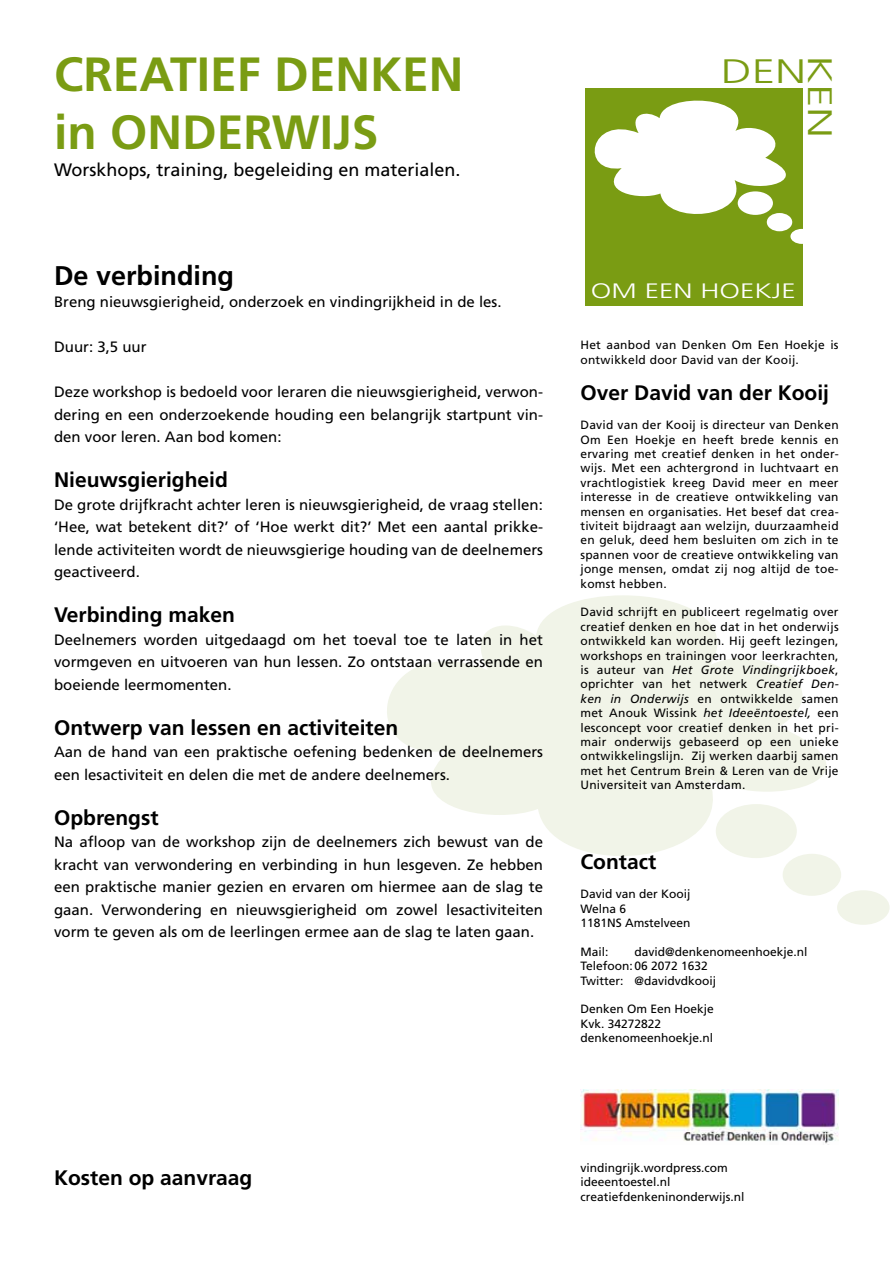
<style>
.page{position:relative;width:893px;height:1263px;background:#fff}
.page>*{position:absolute;margin:0;border:0;box-sizing:border-box;transform-origin:0 0}
.t1{font:700 48px/57.6px "Frutiger";color:#7a9c13}
.t2{font:300 33.9px "Frutiger";color:#7a9c13;scale:1.38 1}
.t3{font:700 27px "Frutiger";color:#000}
.t4{font:700 21px "Frutiger";color:#000}
.t5{font:300 20.85px "Frutiger";color:#fff;scale:1.37 1}
.t6{font:18px "Frutiger";color:#000}
.t7{font:15px/22.5px "Frutiger";color:#000;text-align:justify}
.t8{font:12px/14.4px "Frutiger";color:#000}
.t9{font:12px/14.4px "Frutiger";letter-spacing:.02em;color:#000}
.s1{font-style:italic}
</style>
<div class="page">
<img style="left:580px;top:1090px;width:259px;height:55px">
<svg style="left:387px;top:595px;width:440px;height:261px;fill:#f1f4e8"></svg>
<div style="left:716px;top:804px;width:81px;height:54px;background:#f1f4e8;border-radius:50%"></div>
<div style="left:783px;top:854px;width:58px;height:42px;background:#f1f4e8;border-radius:50%"></div>
<div style="left:837px;top:890px;width:53px;height:35px;background:#f1f4e8;border-radius:50%"></div>
<div style="left:585px;top:88px;width:218px;height:218px;background:#7a9c13"></div>
<svg style="left:594px;top:100px;width:199px;height:126px"></svg>
<div style="left:738px;top:191px;width:35px;height:24px;background:#fff;border-radius:50%"></div>
<div style="left:767px;top:213px;width:25px;height:18px;background:#fff;border-radius:50%"></div>
<div style="left:790px;top:229px;width:23px;height:15px;background:#fff;border-radius:50%"></div>
<h1 class="t1" style="left:54px;top:45px;width:411px">CREATIEF DENKEN in ONDERWIJS</h1>
<h3 class="t6" style="left:54px;top:159px;width:408px">Worskhops, training, begeleiding en materialen.</h3>
<h3 class="t3" style="left:54px;top:259px;width:182px">De verbinding</h3>
<p class="t7" style="left:54px;top:291px;width:449px">Breng nieuwsgierigheid, onderzoek en vindingrijkheid in de les.</p>
<p class="t7" style="left:54px;top:336px;width:94px">Duur: 3,5 uur</p>
<p class="t7" style="left:54px;top:381px;width:491px">Deze workshop is bedoeld voor leraren die nieuwsgierigheid, verwon&shy;dering en een onderzoekende houding een belangrijk startpunt vin&shy;den voor leren. Aan bod komen:</p>
<h3 class="t4" style="left:54px;top:467px;width:175px">Nieuwsgierigheid</h3>
<p class="t7" style="left:54px;top:493px;width:490px">De grote drijfkracht achter leren is nieuwsgierigheid, de vraag stellen: ‘Hee, wat betekent dit?’ of ‘Hoe werkt dit?’ Met een aantal prikke&shy;lende activiteiten wordt de nieuwsgierige houding van de deelnemers geactiveerd.</p>
<h3 class="t4" style="left:54px;top:602px;width:182px">Verbinding maken</h3>
<p class="t7" style="left:54px;top:628px;width:490px">Deelnemers worden uitgedaagd om het toeval toe te laten in het vormgeven en uitvoeren van hun lessen. Zo ontstaan verrassende en boeiende leermomenten.</p>
<h3 class="t4" style="left:54px;top:715px;width:346px">Ontwerp van lessen en activiteiten</h3>
<p class="t7" style="left:54px;top:741px;width:490px">Aan de hand van een praktische oefening bedenken de deelnemers een lesactiviteit en delen die met de andere deelnemers.</p>
<h3 class="t4" style="left:54px;top:805px;width:106px">Opbrengst</h3>
<p class="t7" style="left:54px;top:831px;width:491px">Na afloop van de workshop zijn de deelnemers zich bewust van de kracht van verwondering en verbinding in hun lesgeven. Ze hebben een praktische manier gezien en ervaren om hiermee aan de slag te gaan. Verwondering en nieuwsgierigheid om zowel lesactiviteiten vorm te geven als om de leerlingen ermee aan de slag te laten gaan.</p>
<h2 class="t2" style="left:721px;top:52px;width:63px">DEN</h2>
<h2 class="t2" style="left:839px;top:55px;width:62px;rotate:90deg">KEN</h2>
<h3 class="t5" style="left:591px;top:279px;width:151px">OM EEN HOEKJE</h3>
<p class="t9" style="left:580px;top:338px;width:260px">Het aanbod van Denken Om Een Hoekje is ontwikkeld door David van der Kooij.</p>
<h3 class="t4" style="left:580px;top:381px;width:250px">Over David van der Kooij</h3>
<p class="t8" style="left:580px;top:418px;width:260px;text-align:justify">David van der Kooij is directeur van Denken Om Een Hoekje en heeft brede kennis en ervaring met creatief denken in het onder&shy;wijs. Met een achtergrond in luchtvaart en vrachtlogistiek kreeg David meer en meer interesse in de creatieve ontwikkeling van mensen en organisaties. Het besef dat crea&shy;tiviteit bijdraagt aan welzijn, duurzaamheid en geluk, deed hem besluiten om zich in te spannen voor de creatieve ontwikkeling van jonge mensen, omdat zij nog altijd de toe&shy;komst hebben.</p>
<p class="t8" style="left:580px;top:605px;width:260px;text-align:justify">David schrijft en publiceert regelmatig over creatief denken en hoe dat in het onderwijs ontwikkeld kan worden. Hij geeft lezingen, workshops en trainingen voor leerkrachten, is auteur van <span class="s1">Het Grote Vindingrijkboek</span>, oprichter van het netwerk <span class="s1">Creatief Den&shy;ken in Onderwijs</span> en ontwikkelde samen met Anouk Wissink <span class="s1">het Ideeëntoestel,</span> een lesconcept voor creatief denken in het pri&shy;mair onderwijs gebaseerd op een unieke ontwikkelingslijn. Zij werken daarbij samen met het Centrum Brein &amp; Leren van de Vrije Universiteit van Amsterdam.</p>
<h3 class="t4" style="left:580px;top:850px;width:77px">Contact</h3>
<p class="t8" style="left:580px;top:887px;width:112px">David van der Kooij<br>Welna 6<br>1181NS Amstelveen</p>
<p class="t8" style="left:580px;top:944px;width:30px">Mail:</p>
<p class="t8" style="left:580px;top:944px;width:228px;text-indent:54px">david@denkenomeenhoekje.nl<br>Telefoon:06 2072 1632<br>Twitter: @davidvdkooij</p>
<p class="t8" style="left:580px;top:1002px;width:135px">Denken Om Een Hoekje<br>Kvk. 34272822 denkenomeenhoekje.nl</p>
<h3 class="t4" style="left:54px;top:1165px;width:200px">Kosten op aanvraag</h3>
<p class="t8" style="left:580px;top:1160px;width:166px">vindingrijk.wordpress.com ideeentoestel.nl creatiefdenkeninonderwijs.nl</p>
</div>
